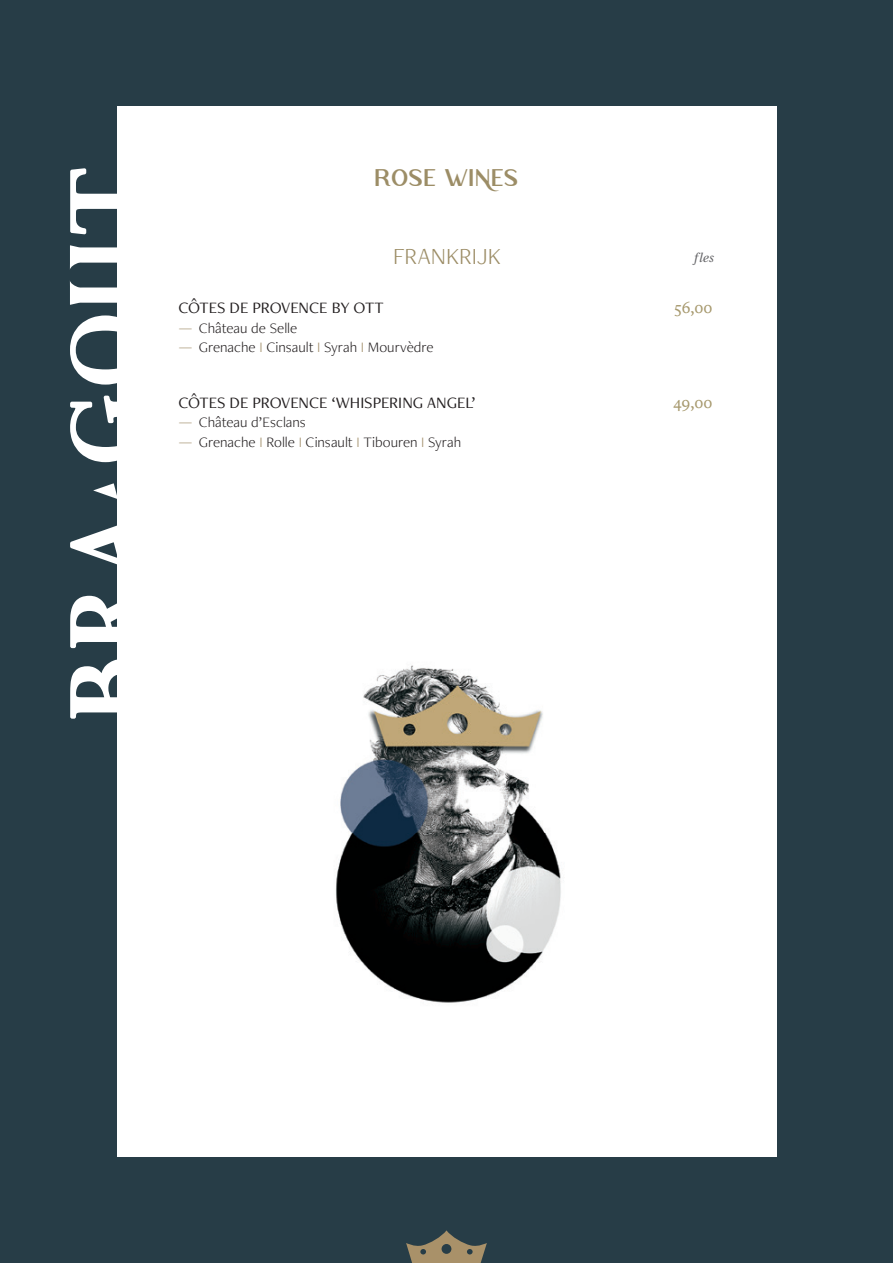
<style>
.page{position:relative;width:893px;height:1263px;background:#273d47}
.page>*{position:absolute;margin:0;border:0;box-sizing:border-box;transform-origin:0 0}
.t1{font:24px "Rodano";letter-spacing:.05em;color:#9c8d66}
.t2{font:300 24px "Freight Neo Pro";color:#9c8d66}
.t3{font:16.5px "Freight Neo Pro";letter-spacing:-.005em;color:#231f20}
.t4{font:500 16.5px "Freight Neo Pro";color:#a7996e}
.t5{font:300 15px "Freight Neo Pro";color:#231f20}
.t6{font:italic 12.75px "Utopia";color:#636366}
.s1{color:#a28f6c}
</style>
<div class="page">
<div style="left:117px;top:106px;width:659px;height:1051px;background:#fff"></div>
<svg style="left:70px;top:659px;width:47px;height:60px"></svg>
<svg style="left:70px;top:595px;width:47px;height:53px"></svg>
<svg style="left:70px;top:525px;width:47px;height:40px"></svg>
<svg style="left:93px;top:483px;width:24px;height:16px"></svg>
<svg style="left:70px;top:396px;width:47px;height:66px"></svg>
<svg style="left:70px;top:315px;width:47px;height:70px"></svg>
<svg style="left:70px;top:168px;width:47px;height:66px"></svg>
<svg style="left:70px;top:245px;width:47px;height:60px"></svg>
<svg style="left:406px;top:1230px;width:81px;height:33px"></svg>
<img style="left:335px;top:665px;width:226px;height:338px">
<h1 class="t1" style="left:375px;top:163px;width:144px">ROSE WINES</h1>
<h1 class="t2" style="left:393px;top:240px;width:109px">FRANKRIJK</h1>
<p class="t6" style="left:694px;top:251px;width:21px">fles</p>
<p class="t3" style="left:179px;top:297px;width:207px">CÔTES DE PROVENCE BY OTT</p>
<p class="t4" style="left:674px;top:297px;width:40px">56,00</p>
<p class="t5" style="left:179px;top:318px;width:120px"><span class="s1">—</span> Château de Selle</p>
<p class="t5" style="left:179px;top:337px;width:257px"><span class="s1">—</span> Grenache <span class="s1">I</span> Cinsault <span class="s1">I</span> Syrah <span class="s1">I</span> Mourvèdre</p>
<p class="t3" style="left:179px;top:391px;width:298px">CÔTES DE PROVENCE ‘WHISPERING ANGEL’</p>
<p class="t4" style="left:673px;top:391px;width:41px">49,00</p>
<p class="t5" style="left:179px;top:412px;width:129px"><span class="s1">—</span> Château d’Esclans</p>
<p class="t5" style="left:179px;top:432px;width:284px"><span class="s1">—</span> Grenache <span class="s1">I</span> Rolle <span class="s1">I</span> Cinsault <span class="s1">I</span> Tibouren <span class="s1">I</span> Syrah</p>
</div>
